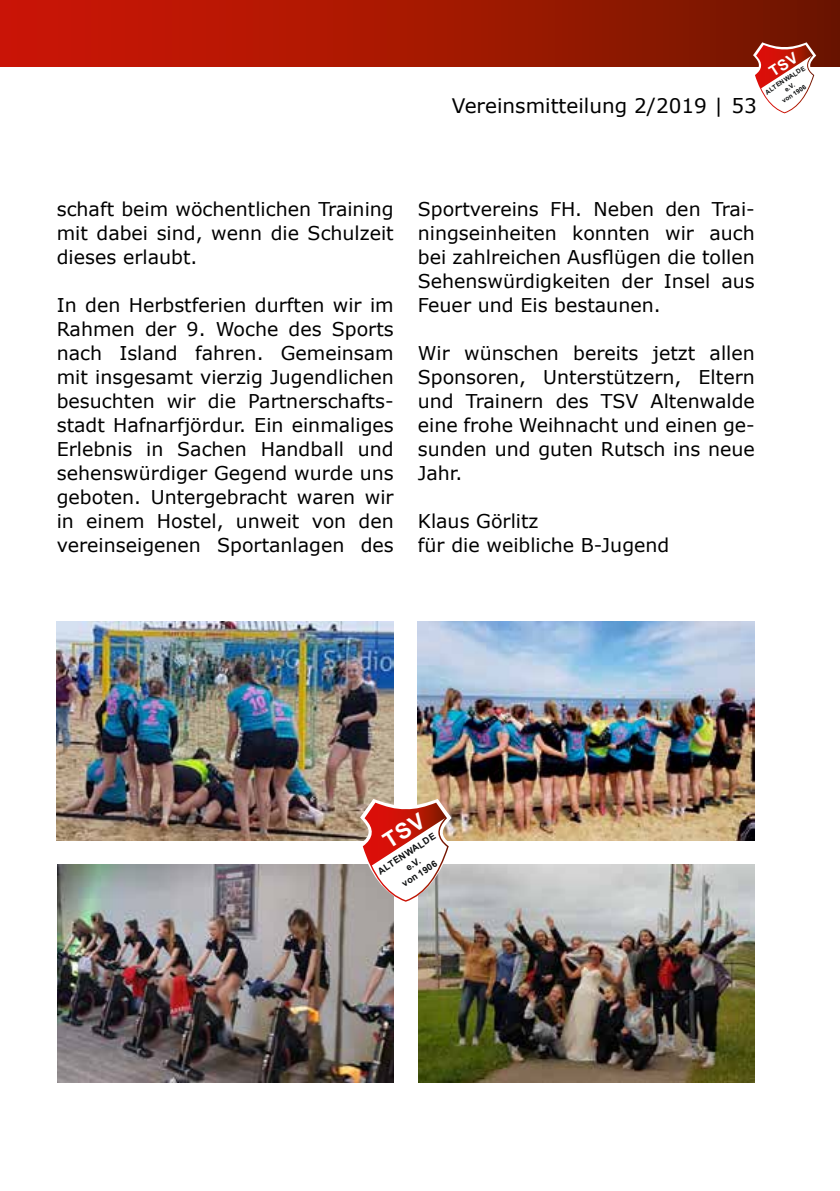
<style>
.page{position:relative;width:840px;height:1191px;background:#fff}
.page>*{position:absolute;margin:0;border:0;box-sizing:border-box;transform-origin:0 0}
.t1{font:20px "Verdana";color:#000}
.t2{font:19px/24px "Verdana";color:#000;text-align:justify}
.t3{font:700 9.2px/12px "Arial";color:#0e1011;text-align:center}
.t4{font:700 6.4px/8.2px "Arial";color:#0e1011;text-align:center}
</style>
<div class="page">
<div style="left:0;top:0;width:839px;height:67px;background:linear-gradient(to right,#d21705,#721700)"></div>
<img style="left:57px;top:622px;width:336px;height:218px">
<img style="left:417px;top:622px;width:337px;height:218px">
<img style="left:57px;top:864px;width:336px;height:218px">
<img style="left:418px;top:864px;width:336px;height:218px">
<svg style="left:752px;top:42px;width:63px;height:71px"></svg>
<svg style="left:360px;top:799px;width:91px;height:102px"></svg>
<p class="t1" style="left:451px;top:92px;width:306px">Vereinsmitteilung 2/2019 | 53</p>
<p class="t4" style="left:763px;top:89px;width:48px;rotate:-33deg">ALTENWALDE e.V.<br>von 1906</p>
<p class="t2" style="left:57px;top:197px;width:338px">schaft beim wöchentlichen Training mit dabei sind, wenn die Schulzeit dieses erlaubt.</p>
<p class="t2" style="left:57px;top:293px;width:338px">In den Herbstferien durften wir im Rahmen der 9. Woche des Sports nach Island fahren. Gemeinsam mit insgesamt vierzig Jugendlichen besuchten wir die Partnerschafts&shy;stadt Hafnarfjördur. Ein einmaliges Erlebnis in Sachen Handball und sehenswürdiger Gegend wurde uns geboten. Untergebracht waren wir in einem Hostel, unweit von den vereinseigenen Sportanlagen des</p>
<p class="t2" style="left:417px;top:197px;width:338px">Sportvereins FH. Neben den Trai&shy;ningseinheiten konnten wir auch bei zahlreichen Ausflügen die tollen Sehenswürdigkeiten der Insel aus Feuer und Eis bestaunen.</p>
<p class="t2" style="left:417px;top:341px;width:338px">Wir wünschen bereits jetzt allen Sponsoren, Unterstützern, Eltern und Trainern des TSV Altenwalde eine frohe Weihnacht und einen ge&shy;sunden und guten Rutsch ins neue Jahr.</p>
<p class="t2" style="left:417px;top:509px;width:253px">Klaus Görlitz<br>für die weibliche B-Jugend</p>
<p class="t3" style="left:375px;top:866px;width:69px;rotate:-33deg">ALTENWALDE e.V.<br>von 1906</p>
</div>
